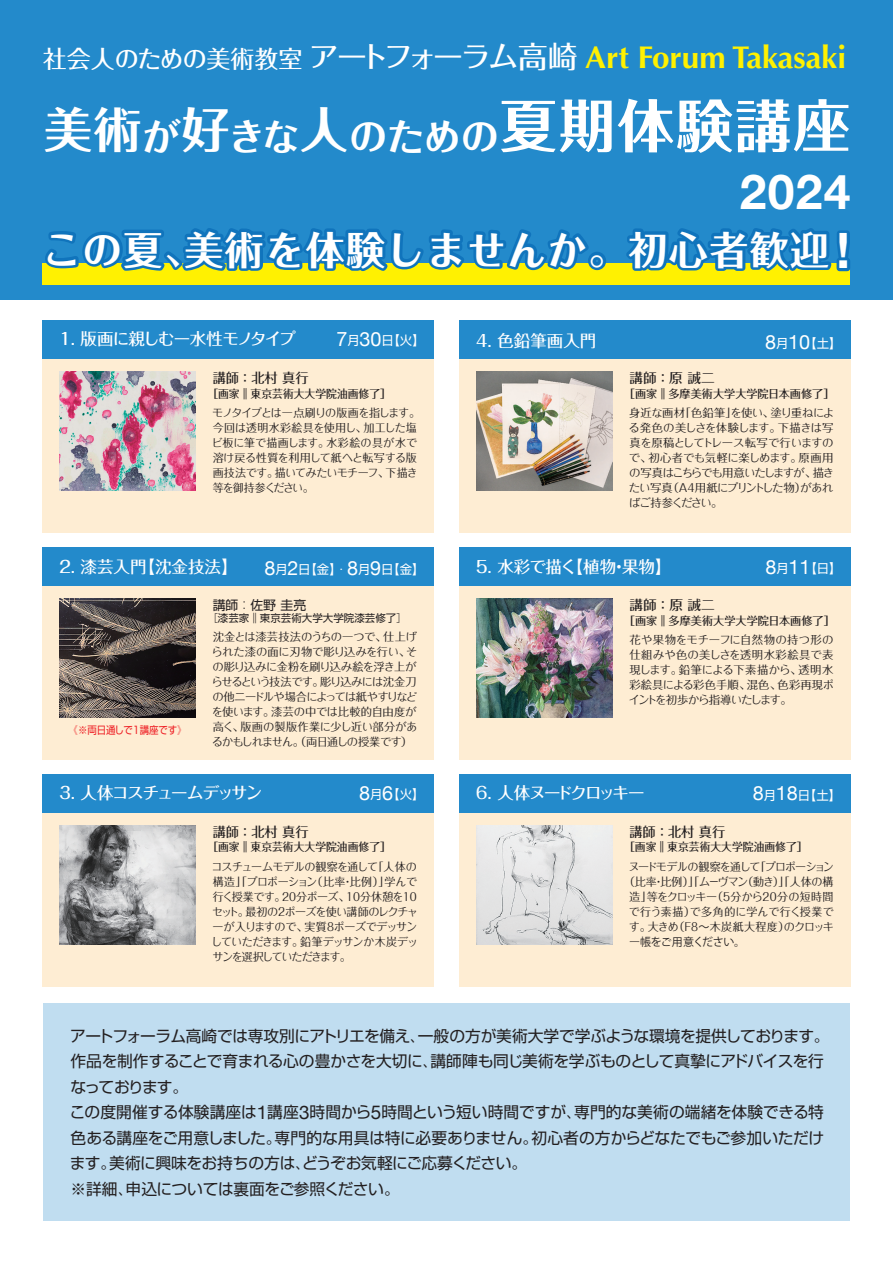
<style>
.page{position:relative;width:893px;height:1263px;background:#fff}
.page>*{position:absolute;margin:0;border:0;box-sizing:border-box;transform-origin:0 0}
.t1{font:700 48px "Helvetica Neue";color:#fff}
.t2{font:700 39px "Folk Pro";letter-spacing:.035em;color:#fff}
.t3{font:700 37.5px "Folk Pro";letter-spacing:-.01em;color:#fff}
.t4{font:700 31.5px "Optima";color:#fff101}
.t5{font:19.8px "Helvetica Neue";color:#fff}
.t6{font:500 16.5px "Folk Pro";letter-spacing:-.045em;color:#fff}
.t7{font:500 16.5px "Folk Pro";letter-spacing:-.1em;color:#fff}
.t8{font:500 16.5px "Folk Pro";letter-spacing:-.015em;color:#fff}
.t9{font:500 16.5px "Folk Pro";letter-spacing:-.105em;color:#fff}
.t10{font:500 16.5px "Folk Pro";color:#fff}
.t11{font:15.75px/25.5px "Shin Go Pro";letter-spacing:-.02em;color:#231f20}
.t12{font:500 13.5px "Folk Pro";color:#231f20}
.t13{font:12.9px "Shin Go Pro";color:#231f20}
.t14{font:12.3px "Shin Go Pro";color:#fff}
.t15{font:11.25px/15px "Folk Pro";letter-spacing:-.045em;color:#231f20;text-align:justify}
.t16{font:11.25px/15px "Folk Pro";letter-spacing:-.025em;color:#231f20}
.t17{font:500 11.25px "Folk Pro";color:#231f20;scale:.96 1}
.t18{font:500 11.25px "Folk Pro";color:#231f20}
.t19{font:11.25px "Koz Go Pr 6 N";letter-spacing:-.04em;color:#231f20}
.t20{font:10.5px "Shin Go Pro";color:#231f20}
.t21{font:10.5px "Shin Go Pro";letter-spacing:-.02em;color:#ee1d23;scale:.9 1}
.s1{font-family:"Folk Pro";font-weight:500;font-size:24px;color:#fff}
.s2{font-family:"Folk Pro";font-weight:500;font-size:30px;color:#fff}
.s3{font-size:48px}
.s4{font-size:57px}
.s5{font-weight:500}
.s6{font-family:"Helvetica Neue";font-size:48.75px}
.s7{font-family:"Shin Go Pro";font-size:12.3px}
.s8{font-family:"Shin Go Pro";font-weight:300;font-size:12.3px}
.s9{font-family:"Helvetica Neue";font-size:19.8px}
.s10{font-weight:300}
.s11{font-family:"Koz Go Pr 6 N"}
.s12{font-family:"Folk Pro"}
.s13{font-family:"Helvetica Neue";font-size:18.9px}
</style>
<div class="page">
<div style="left:43px;top:1003px;width:806px;height:217px;background:#c0ddf0"></div>
<div style="left:43px;top:774px;width:391px;height:213px;background:#feedd3"></div>
<div style="left:43px;top:774px;width:391px;height:38px;background:#238acb"></div>
<div style="left:459px;top:774px;width:391px;height:213px;background:#feedd3"></div>
<div style="left:459px;top:774px;width:391px;height:38px;background:#238acb"></div>
<div style="left:43px;top:320px;width:391px;height:213px;background:#feedd3"></div>
<div style="left:43px;top:320px;width:391px;height:39px;background:#238acb"></div>
<div style="left:43px;top:547px;width:391px;height:213px;background:#feedd3"></div>
<div style="left:43px;top:547px;width:391px;height:38px;background:#238acb"></div>
<div style="left:459px;top:547px;width:391px;height:213px;background:#feedd3"></div>
<div style="left:459px;top:547px;width:391px;height:38px;background:#238acb"></div>
<div style="left:459px;top:320px;width:391px;height:213px;background:#feedd3"></div>
<div style="left:459px;top:320px;width:391px;height:39px;background:#238acb"></div>
<div style="left:0;top:0;width:893px;height:300px;background:#238acb"></div>
<img style="left:476px;top:825px;width:136px;height:119px">
<img style="left:60px;top:825px;width:136px;height:119px">
<img style="left:60px;top:598px;width:136px;height:119px">
<div style="left:43px;top:263px;width:807px;height:22px;background:#fff101"></div>
<svg style="left:42px;top:228px;width:564px;height:57px"></svg>
<svg style="left:626px;top:228px;width:224px;height:44px"></svg>
<img style="left:476px;top:371px;width:136px;height:119px">
<img style="left:476px;top:598px;width:136px;height:119px">
<img style="left:60px;top:371px;width:136px;height:119px">
<h3 class="t4" style="left:43px;top:39px;width:805px"><span class="s1">社会人のための美術教室</span> <span class="s2">アートフォーラム高崎</span> Art Forum Takasaki</h3>
<h3 class="t3" style="left:44px;top:104px;width:808px"><span class="s3">美術</span>が<span class="s3">好</span>きな<span class="s3">人</span>のための<span class="s4">夏期体験講座</span></h3>
<h1 class="t1" style="left:740px;top:154px;width:112px">2024</h1>
<h2 class="t2" style="left:43px;top:216px;width:809px">この夏<span class="s5">、</span>美術を体験しませんか<span class="s5">。</span>初心者歓迎 <span class="s6">!</span></h2>
<h3 class="t6" style="left:60px;top:325px;width:237px">1. 版画に親しむー水性モノタイプ</h3>
<h3 class="t5" style="left:336px;top:325px;width:90px">7<span class="s7">月</span>30<span class="s7">日</span><span class="s8">【</span><span class="s7">火</span><span class="s8">】</span></h3>
<p class="t12" style="left:213px;top:367px;width:97px">講師 ：北村 真行</p>
<p class="t17" style="left:207px;top:384px;width:193px">［画家‖東京芸術大大学院油画修了］</p>
<p class="t16" style="left:212px;top:404px;width:210px">モノタイプとは一点刷りの版画を指します。今回は透明水彩絵具を使用し、加工した塩ビ板に筆で描画します。水彩絵の具が水で溶け戻る性質を利用して紙へと転写する版画技法です。描いてみたいモチーフ、下描き等を御持参ください。</p>
<h3 class="t10" style="left:60px;top:553px;width:180px">2. 漆芸入門【沈金技法】</h3>
<p class="t14" style="left:264px;top:560px;width:162px"><span class="s9">8</span>月<span class="s9">2</span>日<span class="s10">【</span>金<span class="s10">】・</span><span class="s9">8</span>月<span class="s9">9</span>日<span class="s10">【</span>金<span class="s10">】</span></p>
<p class="t13" style="left:213px;top:594px;width:95px">講師<span class="s10">：</span>佐野圭亮</p>
<p class="t20" style="left:207px;top:610px;width:201px"><span class="s10">［</span>漆芸家<span class="s10">‖</span>東京芸術大学大学院漆芸修了<span class="s10">］</span></p>
<p class="t15" style="left:212px;top:628px;width:207px">沈金とは漆芸技法のうちの一つで、仕上げられた漆の面に刃物で彫り込みを行い、その彫り込みに金粉を刷り込み絵を浮き上がらせるという技法です。彫り込みには沈金刀の他ニードルや場合によっては紙やすりなどを使います。漆芸の中では比較的自由度が高く、版画の製版作業に少し近い部分があるかもしれません。（両日通しの授業です）</p>
<p class="t21" style="left:69px;top:721px;width:133px"><span class="s10">《</span>※両日通しで１講座です<span class="s10">》</span></p>
<h3 class="t7" style="left:60px;top:778px;width:204px">3. 人体コスチュームデッサン</h3>
<h3 class="t5" style="left:359px;top:779px;width:67px">8<span class="s7">月</span>6<span class="s8">【</span><span class="s7">火</span><span class="s8">】</span></h3>
<p class="t12" style="left:213px;top:820px;width:97px">講師 ：北村 真行</p>
<p class="t17" style="left:207px;top:838px;width:193px">［画家‖東京芸術大大学院油画修了］</p>
<p class="t15" style="left:211px;top:858px;width:208px;text-align:left">コスチュームモデルの観察を通して「人体の構造」「プロポーション（比率・比例）」学んで行く授業です。20分ポーズ、10分休憩を10セット。最初の2ポーズを使い講師のレクチャーが入りますので、実質8ポーズでデッサンしていただきます。鉛筆デッサンか木炭デッサンを選択していただきます。</p>
<h3 class="t6" style="left:476px;top:327px;width:122px">4. 色鉛筆画入門</h3>
<h3 class="t5" style="left:765px;top:328px;width:78px">8<span class="s7">月</span>10<span class="s8">【</span><span class="s7">土</span><span class="s8">】</span></h3>
<p class="t12" style="left:629px;top:367px;width:87px">講師 ：原 誠二</p>
<p class="t18" style="left:624px;top:384px;width:212px">［画家‖多摩美術大学大学院日本画修了］</p>
<p class="t15" style="left:629px;top:404px;width:207px">身近な画材「色鉛筆」を使い、塗り重ねによる発色の美しさを体験します。下描きは写真を原稿としてトレース転写で行いますので、初心者でも気軽に楽しめます。原画用の写真はこちらでも用意いたしますが、描きたい写真（A4用紙にプリントした物）があればご持参ください。</p>
<h3 class="t8" style="left:476px;top:552px;width:197px">5. 水彩で描く【植物・果物】</h3>
<h3 class="t5" style="left:766px;top:552px;width:78px">8<span class="s7">月</span>11<span class="s8">【</span><span class="s7">日</span><span class="s8">】</span></h3>
<p class="t12" style="left:629px;top:593px;width:87px">講師 ：原 誠二</p>
<p class="t18" style="left:624px;top:611px;width:213px">［画家‖多摩美術大学大学院日本画修了］</p>
<p class="t15" style="left:629px;top:631px;width:207px">花や果物をモチーフに自然物の持つ形の仕組みや色の美しさを透明水彩絵具で表現します。鉛筆による下素描から、透明水彩絵具による彩色手順、混色、色彩再現ポイントを初歩から指導いたします。</p>
<h3 class="t9" style="left:476px;top:779px;width:170px">6. 人体ヌードクロッキー</h3>
<p class="t12" style="left:629px;top:820px;width:98px">講師 ：北村 真行</p>
<p class="t17" style="left:624px;top:838px;width:193px">［画家‖東京芸術大大学院油画修了］</p>
<p class="t15" style="left:624px;top:858px;width:212px;text-align:center">ヌードモデルの観察を通して「プロポーション（比率・比例）」「ム－ヴマン（動き）」「人体の構造」等をクロッキー（5分から20分の短時間で行う素描）で多角的に学んで行く授業です。大きめ（F8<span class="s11">～</span>木炭紙大程度）のクロッキ</p>
<p class="t19" style="left:629px;top:935px;width:117px"><span class="s12">ー</span>帳をご用意ください。</p>
<h3 class="t5" style="left:753px;top:779px;width:90px">8<span class="s7">月</span>18<span class="s7">日</span><span class="s8">【</span><span class="s7">土</span><span class="s8">】</span></h3>
<p class="t11" style="left:70px;top:1021px;width:761px">アートフォーラム高崎では専攻別にアトリエを備え<span class="s10">、</span>一般の方が美術大学で学ぶような環境を提供しております<span class="s10">。</span>作品を制作することで育まれる心の豊かさを大切に<span class="s10">、</span>講師陣も同じ美術を学ぶものとして真摯にアドバイスを行なっております<span class="s10">。<br></span>この度開催する体験講座は<span class="s13">1</span>講座<span class="s13">3</span>時間から<span class="s13">5</span>時間という短い時間ですが<span class="s10">、</span>専門的な美術の端緒を体験できる特色ある講座をご用意しました<span class="s10">。</span>専門的な用具は特に必要ありません<span class="s10">。</span>初心者の方からどなたでもご参加いただけます<span class="s10">。</span>美術に興味をお持ちの方は<span class="s10">、</span>どうぞお気軽にご応募ください<span class="s10">。<br></span>※詳細<span class="s10">、</span>申込については裏面をご参照ください<span class="s10">。</span></p>
</div>
